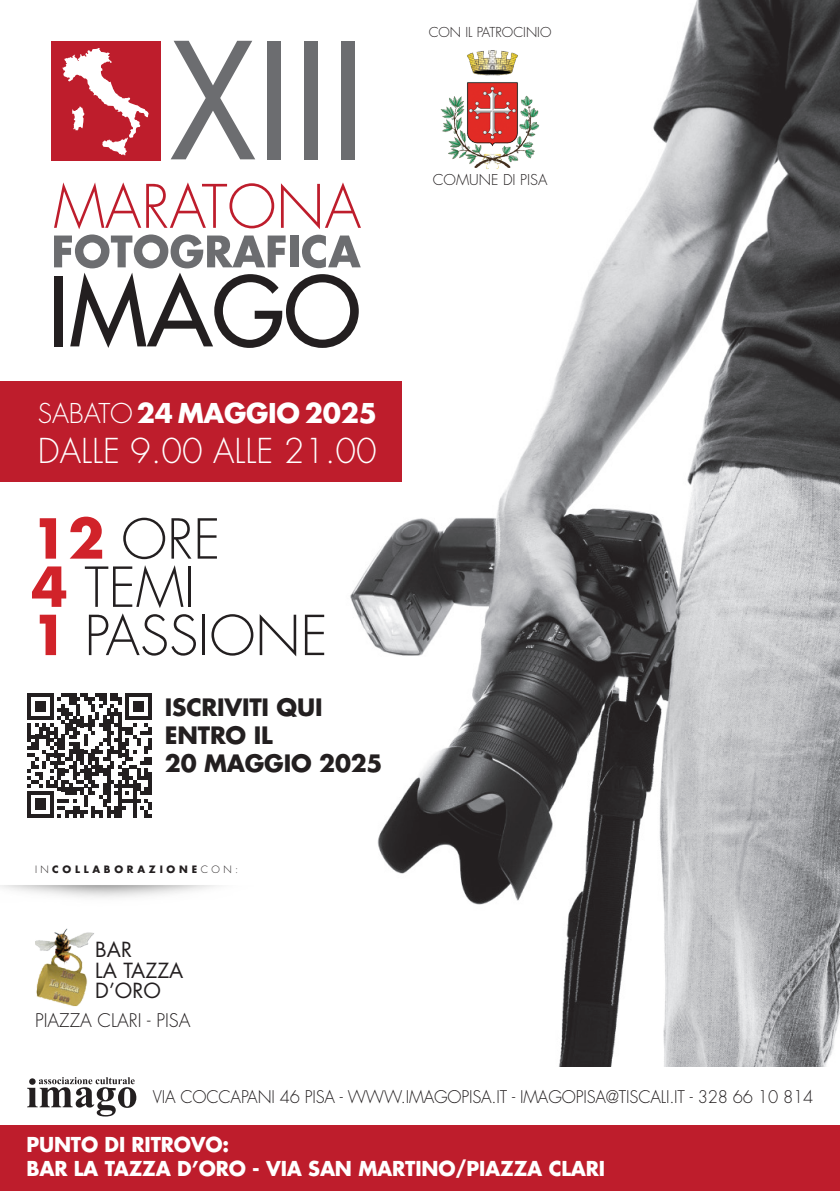
<style>
.page{position:relative;width:840px;height:1191px;background:#fff}
.page>*{position:absolute;margin:0;border:0;box-sizing:border-box;transform-origin:0 0}
.t1{font:300 53.6px/48.2px "Futura Std";color:#231f20}
.t2{font:300 33.4px "Futura Std";color:#fff}
.t3{font:700 26.6px "Futura Std";letter-spacing:-.01em;color:#fff}
.t4{font:700 23.4px/28px "Futura Std";letter-spacing:-.01em;color:#231f20}
.t5{font:20.2px/20.2px "Futura Std";color:#231f20}
.t6{font:700 20px/24px "Futura Std";letter-spacing:-.01em;color:#fff}
.t7{font:300 18.4px "Futura Std";color:#231f20}
.t8{font:300 17px "Futura Std";letter-spacing:-.01em;color:#231f20}
.t9{font:300 14.6px "Futura Std";color:#231f20}
.t10{font:300 13.4px "Futura Std";color:#231f20}
.t11{font:700 10px "Futura Std";letter-spacing:.38em;color:#231f20}
.s1{font-weight:300}
.s2{font-weight:700;color:#d1232a}
</style>
<div class="page">
<img style="left:131px;top:0;width:708px;height:1066px">
<div style="left:0;top:381px;width:401px;height:101px;background:#be1d2c"></div>
<img style="left:0;top:862px;width:285px;height:56px">
<div style="left:0;top:1125px;width:839px;height:66px;background:#be1d2c"></div>
<img style="left:35px;top:928px;width:59px;height:79px">
<img style="left:439px;top:48px;width:101px;height:123px">
<svg style="left:27px;top:1077px;width:109px;height:39px"></svg>
<svg style="left:27px;top:693px;width:125px;height:124px"></svg>
<svg style="left:170px;top:41px;width:85px;height:118px"></svg>
<svg style="left:54px;top:182px;width:307px;height:166px"></svg>
<div style="left:52px;top:41px;width:109px;height:119px;background:#be1d2c"></div>
<svg style="left:62px;top:48px;width:86px;height:107px"></svg>
<div style="left:267px;top:41px;width:14px;height:118px;background:#6c6d70"></div>
<div style="left:304px;top:41px;width:13px;height:118px;background:#6c6d70"></div>
<div style="left:341px;top:41px;width:13px;height:118px;background:#6c6d70"></div>
<p class="t10" style="left:428px;top:24px;width:124px">CON IL PATROCINIO</p>
<p class="t9" style="left:432px;top:171px;width:116px">COMUNE DI PISA</p>
<h3 class="t3" style="left:38px;top:395px;width:340px"><span class="s1">SABATO</span> 24 MAGGIO 2025</h3>
<h2 class="t2" style="left:38px;top:430px;width:340px">DALLE 9.00 ALLE 21.00</h2>
<h1 class="t1" style="left:31px;top:516px;width:298px"><span class="s2">12</span> ORE<br><span class="s2">4</span> TEMI<br><span class="s2">1</span> PASSIONE</h1>
<h3 class="t4" style="left:165px;top:693px;width:219px">ISCRIVITI QUI<br>ENTRO IL<br>20 MAGGIO 2025</h3>
<p class="t11" style="left:35px;top:862px;width:205px"><span class="s1">IN</span>COLLABORAZIONE<span class="s1">CON:</span></p>
<p class="t5" style="left:95px;top:940px;width:90px">BAR<br>LA TAZZA<br>D’ORO</p>
<p class="t7" style="left:35px;top:1008px;width:157px">PIAZZA CLARI - PISA</p>
<p class="t8" style="left:153px;top:1086px;width:661px">VIA COCCAPANI 46 PISA - WWW.IMAGOPISA.IT - IMAGOPISA@TISCALI.IT - 328 66 10 814</p>
<p class="t6" style="left:26px;top:1132px;width:579px">PUNTO DI RITROVO:<br>BAR LA TAZZA D’ORO - VIA SAN MARTINO/PIAZZA CLARI</p>
</div>
